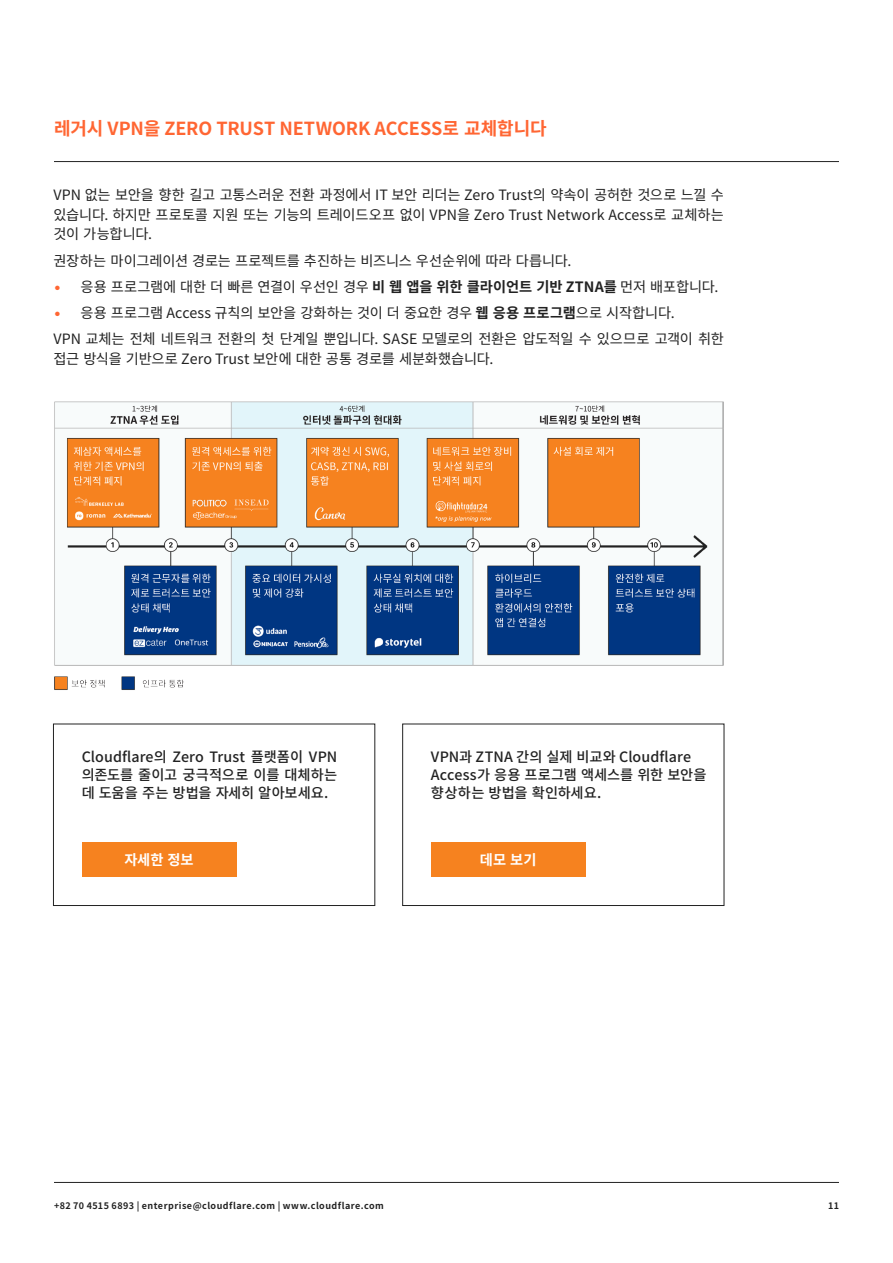
<style>
.page{position:relative;width:893px;height:1263px;background:#fff}
.page>*{position:absolute;margin:0;border:0;box-sizing:border-box;transform-origin:0 0}
.Descriptor{font:700 18px "Noto Sans CJ Kkr";letter-spacing:-.005em;color:#f63}
.Copy{font:14.25px/19.5px "Noto Sans CJ Kkr";letter-spacing:-.01em;color:#222;text-align:justify}
.Copy-2{font:500 14.25px/18px "Noto Sans CJ Kkr";letter-spacing:.005em;color:#222;text-align:justify}
.Copy-3{font:700 14.25px "Noto Sans CJ Kkr";color:#fff}
.t1{font:700 9px "Noto Sans CJ Kkr";letter-spacing:.05em;color:#222}
.s1{font-family:"Inter";color:#f63}
.s2{font-weight:700}
</style>
<div class="page">
<hr style="left:54px;top:161px;width:785px;height:1px;background:#222">
<hr style="left:54px;top:1182px;width:785px;height:1px;background:#222">
<img style="left:54px;top:401px;width:670px;height:289px">
<div style="left:53px;top:724px;width:322px;height:182px;border:1px solid #222"></div>
<div style="left:402px;top:724px;width:322px;height:182px;border:1px solid #222"></div>
<div style="left:82px;top:842px;width:154px;height:34px;background:#f6821f"></div>
<div style="left:431px;top:842px;width:154px;height:34px;background:#f6821f"></div>
<p class="Descriptor" style="left:54px;top:118px;width:494px">레거시 VPN을 ZERO TRUST NETWORK ACCESS로 교체합니다</p>
<p class="Copy" style="left:53px;top:186px;width:672px">VPN 없는 보안을 향한 길고 고통스러운 전환 과정에서 IT 보안 리더는 Zero Trust의 약속이 공허한 것으로 느낄 수 있습니다. 하지만 프로토콜 지원 또는 기능의 트레이드오프 없이 VPN을 Zero Trust Network Access로 교체하는 것이 가능합니다.</p>
<p class="Copy" style="left:53px;top:251px;width:519px">권장하는 마이그레이션 경로는 프로젝트를 추진하는 비즈니스 우선순위에 따라 다릅니다.</p>
<p class="Copy" style="left:53px;top:277px;width:666px"><span class="s1">•</span> 응용 프로그램에 대한 더 빠른 연결이 우선인 경우 <span class="s2">비 웹 앱을 위한 클라이언트 기반 ZTNA를</span> 먼저 배포합니다.</p>
<p class="Copy" style="left:53px;top:303px;width:623px"><span class="s1">•</span> 응용 프로그램 Access 규칙의 보안을 강화하는 것이 더 중요한 경우 <span class="s2">웹 응용 프로그램</span>으로 시작합니다.</p>
<p class="Copy" style="left:53px;top:330px;width:672px">VPN 교체는 전체 네트워크 전환의 첫 단계일 뿐입니다. SASE 모델로의 전환은 압도적일 수 있으므로 고객이 취한 접근 방식을 기반으로 Zero Trust 보안에 대한 공통 경로를 세분화했습니다.</p>
<p class="Copy-2" style="left:82px;top:748px;width:257px">Cloudflare의 Zero Trust 플랫폼이 VPN 의존도를 줄이고 궁극적으로 이를 대체하는 데 도움을 주는 방법을 자세히 알아보세요.</p>
<p class="Copy-2" style="left:431px;top:748px;width:277px;text-align:left">VPN과 ZTNA 간의 실제 비교와 Cloudflare<br>Access가 응용 프로그램 액세스를 위한 보안을 향상하는 방법을 확인하세요.</p>
<p class="Copy-3" style="left:125px;top:851px;width:71px">자세한 정보</p>
<p class="Copy-3" style="left:480px;top:851px;width:58px">데모 보기</p>
<p class="t1" style="left:54px;top:1201px;width:331px">+82 70 4515 6893 | enterprise@cloudflare.com | www.cloudflare.com</p>
<p class="t1" style="left:828px;top:1201px;width:12px">11</p>
</div>
